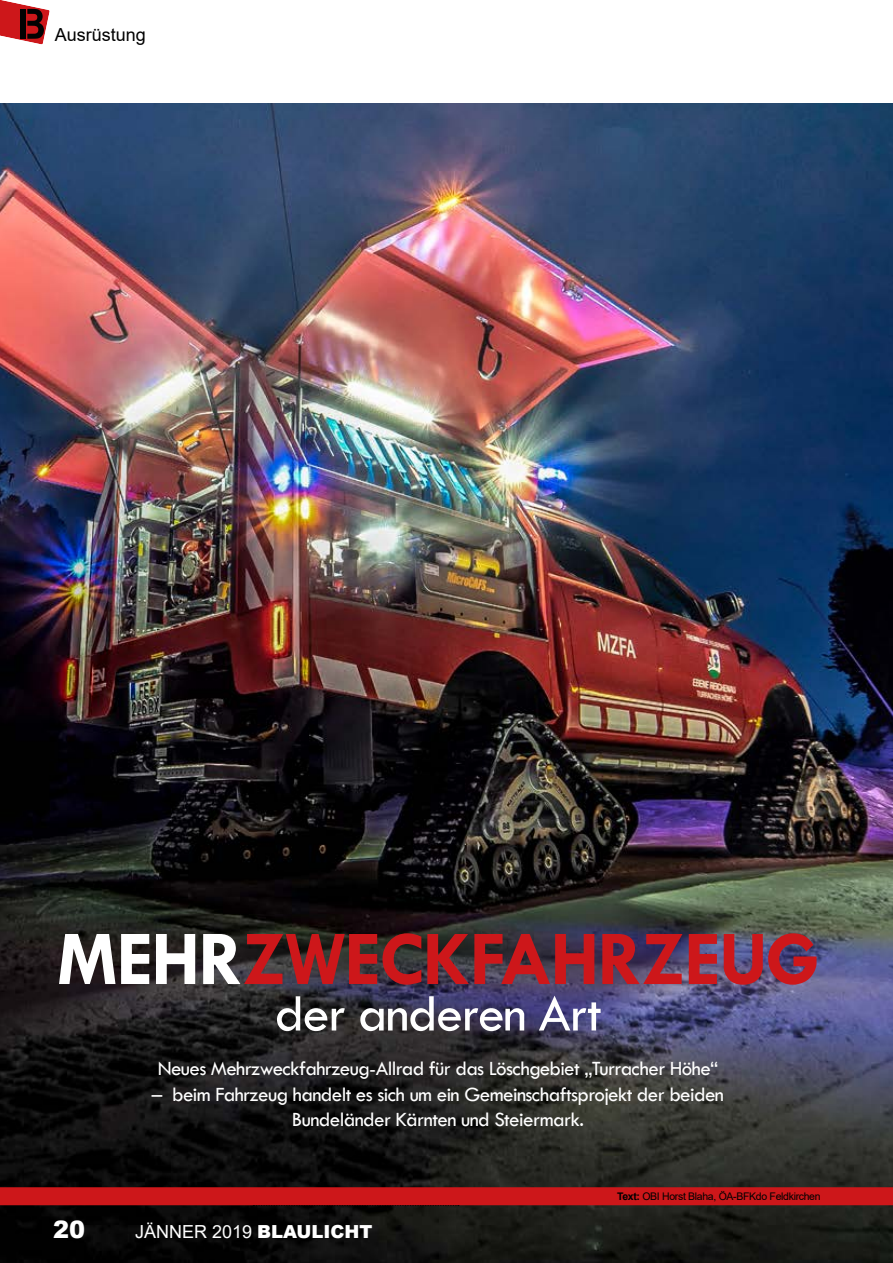
<style>
.page{position:relative;width:893px;height:1263px;background:#fff}
.page>*{position:absolute;margin:0;border:0;box-sizing:border-box;transform-origin:0 0}
.t1{font:700 78px "Tw Cen";letter-spacing:-.03em;color:#cd171a}
.t2{font:54px "Tw Cen";letter-spacing:-.03em;color:#fff}
.t3{font:900 24px "Arial";color:#fff}
.t4{font:21px/25.2px "Tw Cen";letter-spacing:-.03em;color:#fff;text-align:center}
.t5{font:18px "Arial";color:#fff}
.t6{font:18px "Arial";color:#000}
.t7{font:10.5px "Arial";letter-spacing:-.03em;color:#000}
.s1{color:#fff}
.s2{font-weight:900}
.s3{font-weight:700}
</style>
<div class="page">
<img style="left:0;top:104px;width:893px;height:1159px">
<div style="left:0;top:1187px;width:893px;height:18px;background:#cd171a"></div>
<svg style="left:253px;top:1205px;width:206px;height:1px"></svg>
<svg style="left:0;top:0;width:50px;height:45px"></svg>
<div style="left:21px;top:9px;width:5px;height:30px;background:#010202"></div>
<p class="t6" style="left:55px;top:22px;width:93px">Ausrüstung</p>
<h1 class="t1" style="left:57px;top:912px;width:764px"><span class="s1">MEHR</span>ZWECKFAHRZEUG</h1>
<h2 class="t2" style="left:274px;top:981px;width:329px">der anderen Art</h2>
<p class="t4" style="left:158px;top:1056px;width:562px">Neues Mehrzweckfahrzeug-Allrad für das Löschgebiet „Turracher Höhe“</p>
<p class="t4" style="left:152px;top:1081px;width:574px">– beim Fahrzeug handelt es sich um ein Gemeinschaftsprojekt der beiden<br>Bundeländer Kärnten und Steiermark.</p>
<p class="t3" style="left:53px;top:1212px;width:34px">20</p>
<p class="t5" style="left:135px;top:1219px;width:239px">JÄNNER 2019 <span class="s2">BLAULICHT</span></p>
<p class="t7" style="left:617px;top:1189px;width:205px"><span class="s3">Text:</span> OBI Horst Blaha, ÖA-BFKdo Feldkirchen</p>
</div>
